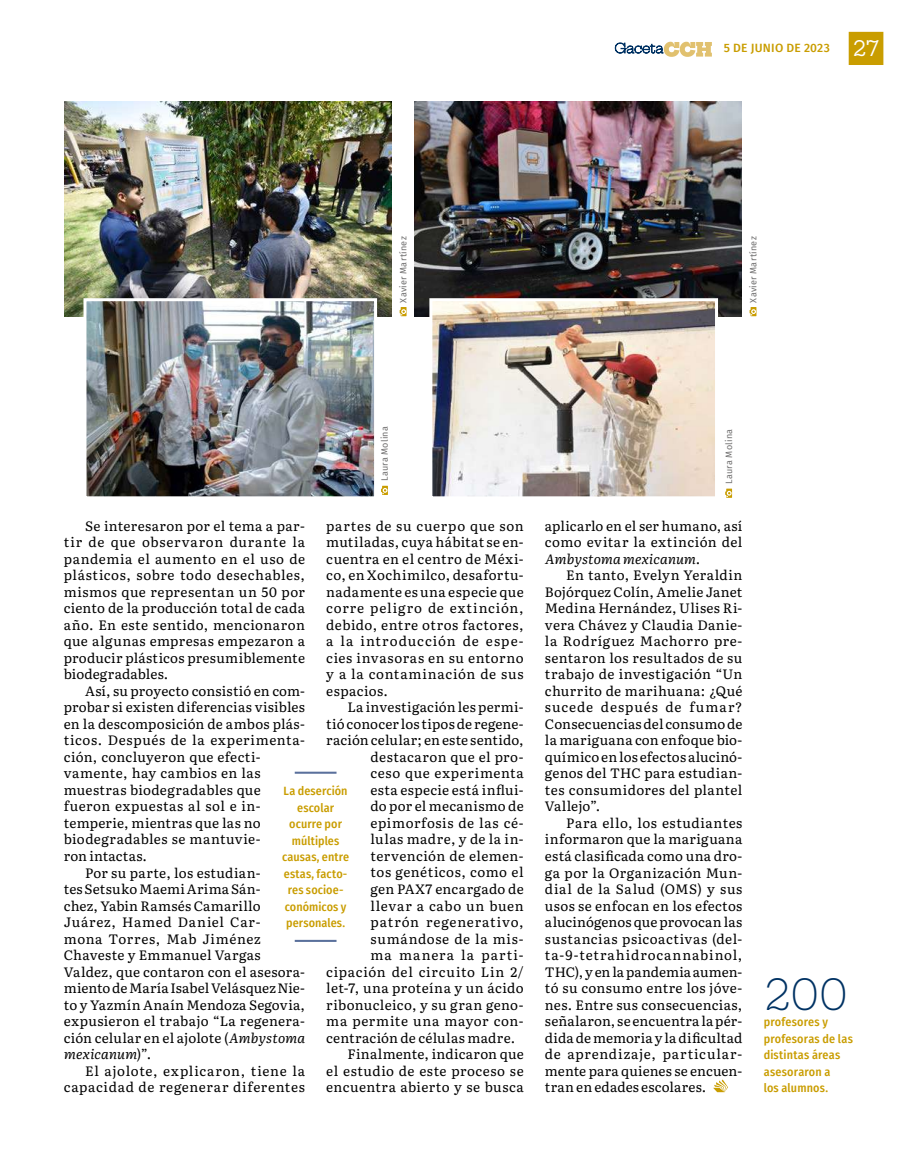
<style>
.page{position:relative;width:915px;height:1170px;background:#fff}
.page>*{position:absolute;margin:0;border:0;box-sizing:border-box;transform-origin:0 0}
.t1{font:300 42px "Hepta Slab";color:#003263}
.t2{font:13.5px/16.5px "Literata 18 pt";letter-spacing:.03em;color:#000;text-align:justify}
.t3{font:13.5px "Literata 18 pt";letter-spacing:.05em;color:#000}
.t4{font:13.5px "Literata 18 pt";letter-spacing:.055em;color:#000}
.t5{font:13.5px "Literata 18 pt";letter-spacing:.01em;color:#000}
.t6{font:13.5px "Literata 18 pt";letter-spacing:.005em;color:#000}
.t7{font:13.5px "Literata 18 pt";letter-spacing:.06em;color:#000}
.t8{font:13.5px "Literata 18 pt";letter-spacing:.075em;color:#000}
.t9{font:italic 13.5px "Literata 18 pt";color:#000}
.t10{font:500 12px/16.5px "Fira Sans Condensed";letter-spacing:.015em;color:#c99d00}
.t11{font:500 12px "Fira Sans";letter-spacing:.025em;color:#c99d00}
.t12{font:9px "Fira Sans";letter-spacing:.025em;color:#706f6f}
.s1{font-family:"Hepta Slab";font-weight:400;font-size:21px;color:#fff}
.s2{font-style:italic}
.s3{font-style:normal}
</style>
<div class="page">
<img style="left:65px;top:102px;width:326px;height:214px">
<img style="left:414px;top:102px;width:327px;height:214px">
<img style="left:87px;top:302px;width:286px;height:193px">
<div style="left:83px;top:298px;width:294px;height:201px;border:3px solid #fff"></div>
<img style="left:433px;top:302px;width:280px;height:193px">
<div style="left:429px;top:298px;width:288px;height:201px;border:3px solid #fff"></div>
<svg style="left:725px;top:488px;width:6px;height:10px"></svg>
<svg style="left:381px;top:485px;width:7px;height:10px"></svg>
<svg style="left:749px;top:307px;width:7px;height:9px"></svg>
<svg style="left:399px;top:307px;width:7px;height:9px"></svg>
<svg style="left:713px;top:1079px;width:14px;height:13px"></svg>
<hr style="left:294px;top:771px;width:42px;height:2px;background:#5a709c">
<hr style="left:294px;top:939px;width:42px;height:2px;background:#5a709c">
<svg style="left:614px;top:41px;width:97px;height:16px"></svg>
<div style="left:848px;top:32px;width:35px;height:33px;background:#c99d00"></div>
<p class="t11" style="left:723px;top:39px;width:157px">5 DE JUNIO DE 2023 <span class="s1">27</span></p>
<p class="t12" style="left:396px;top:302px;width:68px;rotate:-90deg">Xavier Martínez</p>
<p class="t12" style="left:746px;top:302px;width:68px;rotate:-90deg">Xavier Martínez</p>
<p class="t12" style="left:378px;top:481px;width:57px;rotate:-90deg">Laura Molina</p>
<p class="t12" style="left:721px;top:484px;width:57px;rotate:-90deg">Laura Molina</p>
<p class="t2" style="left:326px;top:516px;width:199px">partes de su cuerpo que son mutiladas, cuya hábitat se en&shy;cuentra en el centro de Méxi&shy;co, en Xochimilco, desafortu&shy;nadamente es una especie que corre peligro de extinción, debido, entre otros factores, a la introducción de espe&shy;cies invasoras en su entorno y a la contaminación de sus espacios.</p>
<p class="t2" style="left:347px;top:698px;width:177px">La investigación les permi-</p>
<p class="t5" style="left:326px;top:713px;width:199px">tió conocer los tipos de regene-</p>
<p class="t2" style="left:326px;top:731px;width:199px">ración celular; en este sentido,</p>
<p class="t2" style="left:370px;top:747px;width:154px">destacaron que el pro-</p>
<p class="t3" style="left:370px;top:763px;width:154px">ceso que experimenta</p>
<p class="t2" style="left:370px;top:780px;width:154px">esta especie está influi-</p>
<p class="t2" style="left:370px;top:797px;width:154px">do por el mecanismo de</p>
<p class="t3" style="left:370px;top:812px;width:154px">epimorfosis de las cé-</p>
<p class="t2" style="left:370px;top:830px;width:154px">lulas madre, y de la in-</p>
<p class="t2" style="left:370px;top:846px;width:154px">tervención de elemen-</p>
<p class="t2" style="left:370px;top:863px;width:154px">tos genéticos, como el</p>
<p class="t2" style="left:370px;top:879px;width:154px">gen PAX7 encargado de</p>
<p class="t4" style="left:370px;top:895px;width:154px">llevar a cabo un buen</p>
<p class="t7" style="left:370px;top:911px;width:154px">patrón regenerativo,</p>
<p class="t4" style="left:370px;top:928px;width:154px">sumándose de la mis-</p>
<p class="t8" style="left:370px;top:944px;width:154px">ma manera la parti-</p>
<p class="t4" style="left:326px;top:961px;width:199px">cipación del circuito Lin 2/</p>
<p class="t2" style="left:326px;top:978px;width:199px">let-7, una proteína y un ácido</p>
<p class="t2" style="left:326px;top:995px;width:199px">ribonucleico, y su gran geno-</p>
<p class="t3" style="left:326px;top:1010px;width:199px">ma permite una mayor con-</p>
<p class="t2" style="left:326px;top:1028px;width:190px">centración de células madre.</p>
<p class="t2" style="left:347px;top:1044px;width:177px">Finalmente, indicaron que</p>
<p class="t2" style="left:326px;top:1061px;width:199px">el estudio de este proceso se</p>
<p class="t2" style="left:326px;top:1077px;width:199px">encuentra abierto y se busca</p>
<p class="t2" style="left:64px;top:516px;width:243px;text-indent:21px">Se interesaron por el tema a par&shy;tir de que observaron durante la pandemia el aumento en el uso de plásticos, sobre todo desechables, mismos que representan un 50 por ciento de la producción total de cada año. En este sentido, mencionaron que algunas empresas empezaron a producir plásticos presumiblemente biodegradables.</p>
<p class="t2" style="left:85px;top:681px;width:221px">Así, su proyecto consistió en com-</p>
<p class="t2" style="left:64px;top:698px;width:242px">probar si existen diferencias visibles</p>
<p class="t2" style="left:64px;top:714px;width:242px">en la descomposición de ambos plás-</p>
<p class="t3" style="left:64px;top:730px;width:242px">ticos. Después de la experimenta-</p>
<p class="t2" style="left:64px;top:747px;width:198px">ción, concluyeron que efecti-</p>
<p class="t2" style="left:64px;top:764px;width:198px">vamente, hay cambios en las</p>
<p class="t2" style="left:64px;top:780px;width:198px">muestras biodegradables que</p>
<p class="t2" style="left:64px;top:797px;width:198px">fueron expuestas al sol e in-</p>
<p class="t5" style="left:64px;top:812px;width:198px">temperie, mientras que las no</p>
<p class="t2" style="left:64px;top:830px;width:198px">biodegradables se mantuvie-</p>
<p class="t2" style="left:64px;top:846px;width:85px">ron intactas.</p>
<p class="t2" style="left:85px;top:863px;width:177px">Por su parte, los estudian-</p>
<p class="t2" style="left:64px;top:879px;width:198px">tes Setsuko Maemi Arima Sán-</p>
<p class="t2" style="left:64px;top:896px;width:198px">chez, Yabin Ramsés Camarillo</p>
<p class="t4" style="left:64px;top:911px;width:198px">Juárez, Hamed Daniel Car-</p>
<p class="t2" style="left:64px;top:929px;width:198px">mona Torres, Mab Jiménez</p>
<p class="t2" style="left:64px;top:945px;width:198px">Chaveste y Emmanuel Vargas</p>
<p class="t2" style="left:64px;top:962px;width:242px">Valdez, que contaron con el asesora-</p>
<p class="t6" style="left:64px;top:977px;width:242px">miento de María Isabel Velásquez Nie-</p>
<p class="t2" style="left:64px;top:995px;width:242px">to y Yazmín Anaín Mendoza Segovia,</p>
<p class="t2" style="left:64px;top:1011px;width:242px">expusieron el trabajo “La regenera-</p>
<p class="t5" style="left:64px;top:1027px;width:244px">ción celular en el ajolote (<span class="s2">Ambystoma</span></p>
<p class="t9" style="left:64px;top:1043px;width:89px">mexicanum<span class="s3">)”.</span></p>
<p class="t4" style="left:85px;top:1060px;width:221px">El ajolote, explicaron, tiene la</p>
<p class="t3" style="left:64px;top:1076px;width:242px">capacidad de regenerar diferentes</p>
<p class="t10" style="left:282px;top:782px;width:69px;text-align:center">La deserción escolar ocurre por múltiples causas, entre estas, facto&shy;res socioe&shy;conómicos y personales.</p>
<p class="t2" style="left:544px;top:516px;width:199px">aplicarlo en el ser humano, así como evitar la extinción del <span class="s2">Ambystoma mexicanum</span>.</p>
<p class="t2" style="left:544px;top:566px;width:199px;text-indent:21px">En tanto, Evelyn Yeraldin Bojórquez Colín, Amelie Janet Medina Hernández, Ulises Ri&shy;vera Chávez y Claudia Danie&shy;la Rodríguez Machorro pre&shy;sentaron los resultados de su trabajo de investigación “Un churrito de marihuana: ¿Qué sucede después de fumar?<br>Consecuencias del consumo de la mariguana con enfoque bio&shy;químico en los efectos alucinó&shy;genos del THC para estudian&shy;tes consumidores del plantel Vallejo”.</p>
<p class="t2" style="left:544px;top:813px;width:199px;text-indent:21px">Para ello, los estudiantes informaron que la mariguana está clasificada como una dro&shy;ga por la Organización Mun&shy;dial de la Salud (OMS) y sus usos se enfocan en los efectos alucinógenos que provocan las sustancias psicoactivas (del&shy;ta-9-tetrahidrocannabinol, THC), y en la pandemia aumen&shy;tó su consumo entre los jóve&shy;nes. Entre sus consecuencias, señalaron, se encuentra la pér&shy;dida de memoria y la dificultad de aprendizaje, particular&shy;mente para quienes se encuen&shy;tran en edades escolares.</p>
<h1 class="t1" style="left:763px;top:958px;width:86px">200</h1>
<p class="t10" style="left:763px;top:1013px;width:91px">profesores y profesoras de las distintas áreas asesoraron a<br>los alumnos.</p>
</div>
